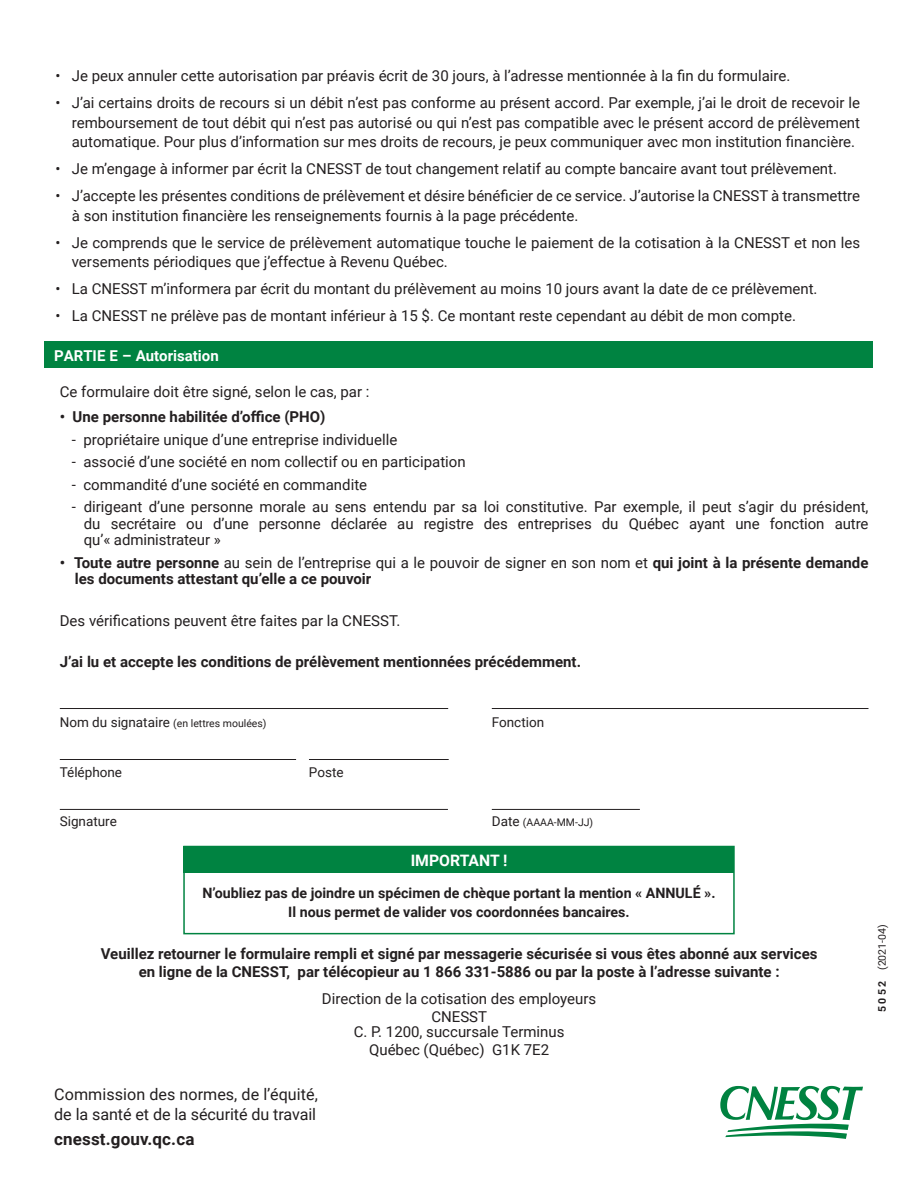
<style>
.page{position:relative;width:918px;height:1188px;background:#fff}
.page>*{position:absolute;margin:0;border:0;box-sizing:border-box;transform-origin:0 0}
.t1{font:700 16.95px "Roboto";letter-spacing:.01em;color:#231f20}
.t2{font:16.2px "Roboto";letter-spacing:-.005em;color:#231f20}
.E-Titre_bloc_vert{font:700 15.75px "Roboto";color:#fff}
.ABR_3-Région{font:15px/19.5px "Roboto";color:#231f20;text-align:justify}
.ABR_3-Région-2{font:700 15px/16.5px "Roboto";color:#231f20}
.texte_encadré_vert{font:700 15px "Roboto";color:#fff}
.ABR_3-Région-3{font:700 14.25px/19.5px "Roboto";color:#231f20;text-align:center}
.ABR_3-Région-4{font:13.5px "Roboto";color:#231f20}
.ABR_3-Région-5{font:10.5px "Roboto";color:#231f20}
.s1{font-weight:400}
.s2{font-size:13.5px}
.s3{font-weight:700}
</style>
<div class="page">
<svg style="left:720px;top:1086px;width:143px;height:53px"></svg>
<div style="left:44px;top:341px;width:829px;height:27px;background:#008341"></div>
<hr style="left:60px;top:708px;width:388px;height:1px;background:#231f20">
<hr style="left:60px;top:759px;width:236px;height:1px;background:#231f20">
<hr style="left:60px;top:809px;width:388px;height:1px;background:#231f20">
<hr style="left:492px;top:809px;width:148px;height:1px;background:#231f20">
<hr style="left:309px;top:759px;width:140px;height:1px;background:#231f20">
<hr style="left:492px;top:708px;width:377px;height:1px;background:#231f20">
<div style="left:183px;top:846px;width:552px;height:88px;border:2px solid #008341"></div>
<div style="left:184px;top:846px;width:550px;height:27px;background:#008341"></div>
<p class="ABR_3-Région" style="left:56px;top:66px;width:736px">• Je peux annuler cette autorisation par préavis écrit de 30 jours, à l’adresse mentionnée à la fin du formulaire.</p>
<p class="ABR_3-Région" style="left:72px;top:93px;width:790px;text-indent:-16px">• J’ai certains droits de recours si un débit n’est pas conforme au présent accord. Par exemple, j’ai le droit de recevoir le remboursement de tout débit qui n’est pas autorisé ou qui n’est pas compatible avec le présent accord de prélèvement automatique. Pour plus d’information sur mes droits de recours, je peux communiquer avec mon institution financière.</p>
<p class="ABR_3-Région" style="left:56px;top:159px;width:783px">• Je m’engage à informer par écrit la CNESST de tout changement relatif au compte bancaire avant tout prélèvement.</p>
<p class="ABR_3-Région" style="left:72px;top:186px;width:790px;text-indent:-16px">• J’accepte les présentes conditions de prélèvement et désire bénéficier de ce service. J’autorise la CNESST à transmettre à son institution financière les renseignements fournis à la page précédente.</p>
<p class="ABR_3-Région" style="left:72px;top:232px;width:790px;text-indent:-16px">• Je comprends que le service de prélèvement automatique touche le paiement de la cotisation à la CNESST et non les versements périodiques que j’effectue à Revenu Québec.</p>
<p class="ABR_3-Région" style="left:56px;top:279px;width:763px">• La CNESST m’informera par écrit du montant du prélèvement au moins 10 jours avant la date de ce prélèvement.</p>
<p class="ABR_3-Région" style="left:56px;top:306px;width:742px">• La CNESST ne prélève pas de montant inférieur à 15 $. Ce montant reste cependant au débit de mon compte.</p>
<p class="texte_encadré_vert" style="left:54px;top:345px;width:166px">PARTIE E – Autorisation</p>
<p class="ABR_3-Région" style="left:60px;top:381px;width:311px">Ce formulaire doit être signé, selon le cas, par :</p>
<p class="ABR_3-Région-2" style="left:60px;top:408px;width:267px">• Une personne habilitée d’office (PHO)</p>
<p class="ABR_3-Région" style="left:72px;top:429px;width:327px">- propriétaire unique d’une entreprise individuelle</p>
<p class="ABR_3-Région" style="left:72px;top:452px;width:395px">- associé d’une société en nom collectif ou en participation</p>
<p class="ABR_3-Région" style="left:72px;top:474px;width:297px">- commandité d’une société en commandite</p>
<p class="ABR_3-Région" style="left:84px;top:498px;width:786px;line-height:16.5px;text-indent:-12px">- dirigeant d’une personne morale au sens entendu par sa loi constitutive. Par exemple, il peut s’agir du président, du secrétaire ou d’une personne déclarée au registre des entreprises du Québec ayant une fonction autre qu’« administrateur »</p>
<p class="ABR_3-Région-2" style="left:75px;top:554px;width:795px;text-indent:-15px">• Toute autre personne <span class="s1">au sein de l’entreprise qui a le pouvoir de signer en son nom et</span> qui joint à la présente demande les documents attestant qu’elle a ce pouvoir</p>
<p class="ABR_3-Région" style="left:60px;top:611px;width:342px">Des vérifications peuvent être faites par la CNESST.</p>
<p class="ABR_3-Région-2" style="left:60px;top:653px;width:523px">J’ai lu et accepte les conditions de prélèvement mentionnées précédemment.</p>
<p class="ABR_3-Région-5" style="left:60px;top:716px;width:208px"><span class="s2">Nom du signataire</span> (en lettres moulées)</p>
<p class="ABR_3-Région-4" style="left:492px;top:712px;width:54px">Fonction</p>
<p class="ABR_3-Région-4" style="left:60px;top:763px;width:64px">Téléphone</p>
<p class="ABR_3-Région-4" style="left:60px;top:812px;width:59px">Signature</p>
<p class="ABR_3-Région-5" style="left:492px;top:815px;width:103px"><span class="s2">Date</span> (AAAA-MM-JJ)</p>
<p class="ABR_3-Région-4" style="left:309px;top:763px;width:36px">Poste</p>
<p class="E-Titre_bloc_vert" style="left:411px;top:849px;width:98px">IMPORTANT !</p>
<p class="ABR_3-Région-3" style="left:202px;top:882px;width:515px">N’oubliez pas de joindre un spécimen de chèque portant la mention « ANNULÉ ».<br>Il nous permet de valider vos coordonnées bancaires.</p>
<p class="ABR_3-Région-2" style="left:101px;top:944px;width:718px;line-height:18px;text-align:center">Veuillez retourner le formulaire rempli et signé par messagerie sécurisée si vous êtes abonné aux services en ligne de la CNESST, par télécopieur au 1 866 331-5886 ou par la poste à l’adresse suivante :</p>
<p class="ABR_3-Région" style="left:322px;top:988px;width:276px">Direction de la cotisation des employeurs</p>
<p class="ABR_3-Région" style="left:354px;top:1009px;width:212px;line-height:15px;text-align:center">CNESST<br>C. P. 1200, succursale Terminus</p>
<p class="ABR_3-Région" style="left:369px;top:1039px;width:182px">Québec (Québec) G1K 7E2</p>
<p class="t2" style="left:54px;top:1083px;width:265px">Commission des normes, de l’équité,</p>
<p class="t2" style="left:54px;top:1102px;width:263px">de la santé et de la sécurité du travail</p>
<p class="t1" style="left:54px;top:1127px;width:142px">cnesst.gouv.qc.ca</p>
<p class="ABR_3-Région-5" style="left:875px;top:1012px;width:89px;rotate:-90deg"><span class="s3">5 0 5 2</span> (2021-04)</p>
</div>
